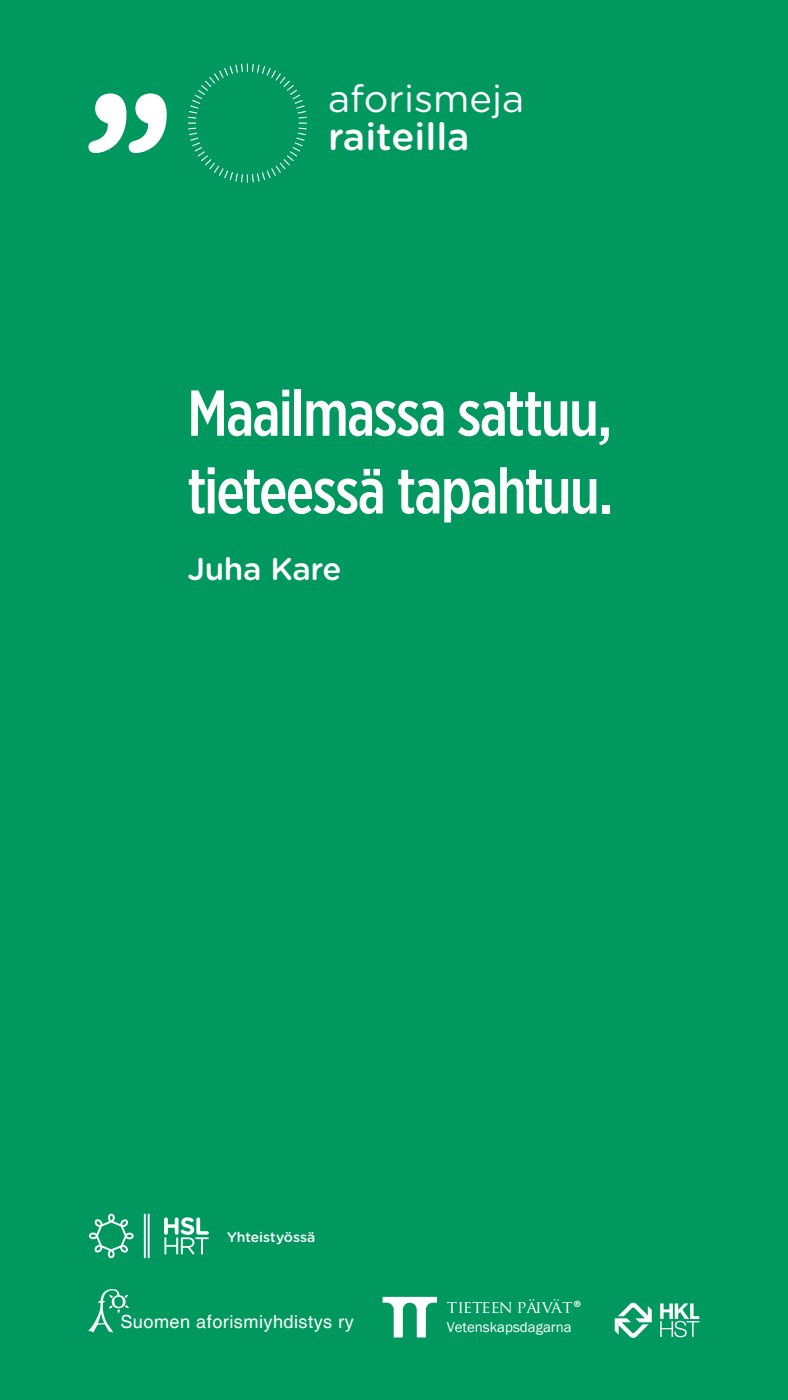
<style>
.page{position:relative;width:788px;height:1400px;background:#00985f}
.page>*{position:absolute;margin:0;border:0;box-sizing:border-box;transform-origin:0 0}
.t1{font:500 64.75px/77.7px "Gotham X Narrow";letter-spacing:-.02em;color:#fff}
.t2{font:38.24px "Gotham Rounded";color:#fff}
.t3{font:500 38.24px "Gotham Rounded";color:#fff}
.t4{font:500 31.5px "Gotham Rounded";letter-spacing:-.015em;color:#fff}
.t5{font:18.2px "Helvetica";letter-spacing:.025em;color:#fff}
.t6{font:17.24px "Trajan Pro";color:#fff}
.t7{font:14.88px "Franklin Gothic";color:#fff}
.t8{font:500 14px "Gotham Rounded";color:#fff}
.t9{font:700 8.92px "Frutiger LT Std";color:#fff}
</style>
<div class="page">
<svg style="left:382px;top:1297px;width:55px;height:41px"></svg>
<svg style="left:164px;top:1217px;width:45px;height:38px"></svg>
<svg style="left:89px;top:1214px;width:45px;height:44px"></svg>
<hr style="left:144px;top:1214px;width:2px;height:44px;background:#fff">
<hr style="left:148px;top:1214px;width:2px;height:44px;background:#fff">
<svg style="left:188px;top:64px;width:119px;height:119px"></svg>
<svg style="left:88px;top:93px;width:79px;height:60px"></svg>
<svg style="left:88px;top:1289px;width:40px;height:44px"></svg>
<svg style="left:614px;top:1302px;width:37px;height:36px"></svg>
<svg style="left:660px;top:1303px;width:39px;height:34px"></svg>
<p class="t2" style="left:328px;top:72px;width:198px">aforismeja</p>
<p class="t3" style="left:328px;top:110px;width:143px">raiteilla</p>
<p class="t1" style="left:187px;top:373px;width:427px">Maailmassa sattuu, tieteessä tapahtuu.</p>
<p class="t4" style="left:187px;top:547px;width:155px">Juha Kare</p>
<p class="t8" style="left:227px;top:1227px;width:90px">Yhteistyössä</p>
<p class="t5" style="left:120px;top:1311px;width:235px">Suomen aforismiyhdistys ry</p>
<p class="t6" style="left:447px;top:1296px;width:127px">TIETEEN PÄIVÄT</p>
<p class="t7" style="left:447px;top:1317px;width:126px">Vetenskapsdagarna</p>
<p class="t9" style="left:573px;top:1298px;width:9px">®</p>
</div>
